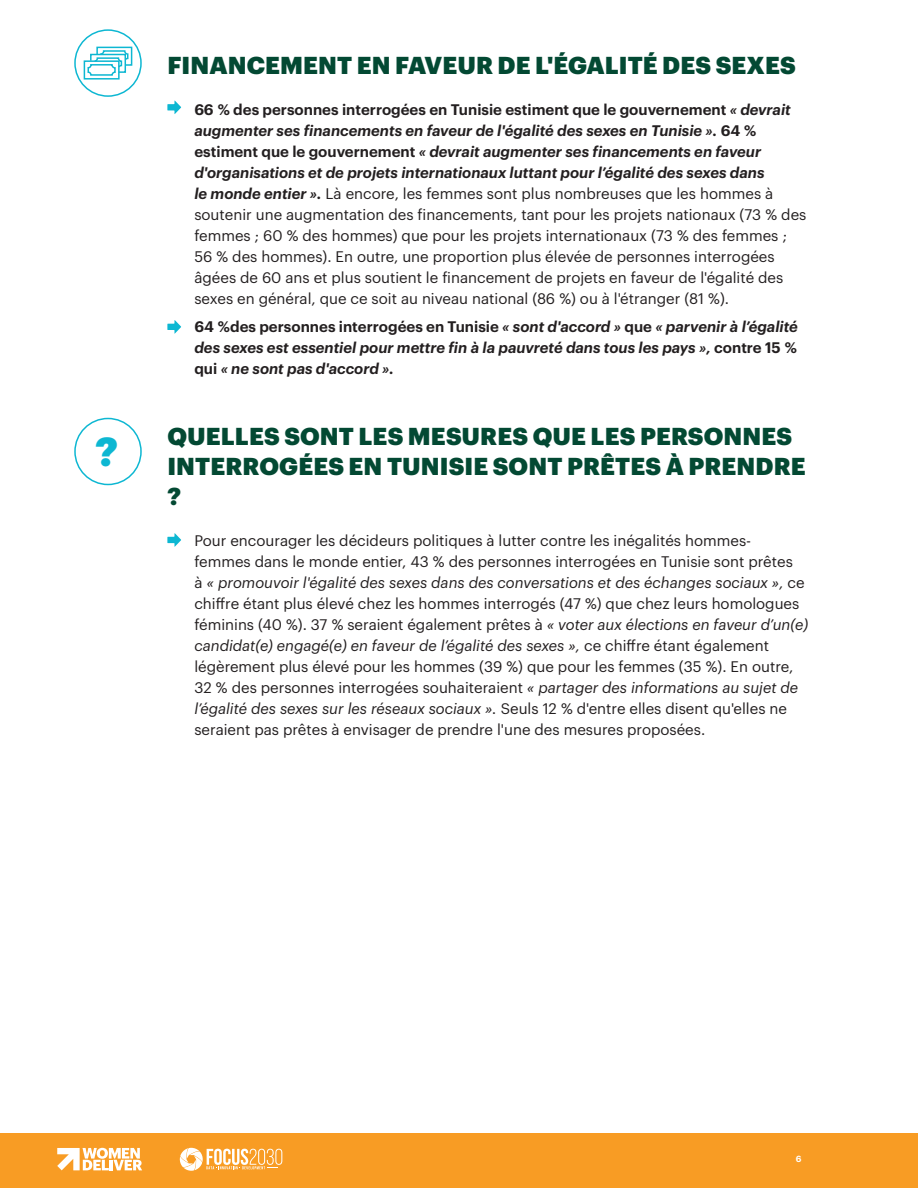
<style>
.page{position:relative;width:918px;height:1188px;background:#fff}
.page>*{position:absolute;margin:0;border:0;box-sizing:border-box;transform-origin:0 0}
.Data_Headers{font:900 39.75px "Graphik";color:#0db7d2}
.Subhead{font:900 24px/30px "Graphik";letter-spacing:.005em;color:#034933}
.Body{font:15px/21px "Graphik";color:#231f20}
.Body-2{font:italic 600 15px/21px "Graphik";color:#231f20;text-align:justify}
.Body-3{font:600 8.7px "Graphik";color:#fff}
.s1{font-weight:600}
.s2{font-weight:600;font-style:italic}
.s3{font-style:normal}
.s4{font-style:italic}
</style>
<div class="page">
<div style="left:0;top:1133px;width:918px;height:55px;background:#f89c24"></div>
<svg style="left:179px;top:1148px;width:103px;height:23px"></svg>
<svg style="left:57px;top:1148px;width:85px;height:22px"></svg>
<svg style="left:167px;top:320px;width:14px;height:14px"></svg>
<svg style="left:167px;top:533px;width:14px;height:14px"></svg>
<svg style="left:167px;top:100px;width:14px;height:14px"></svg>
<div style="left:74px;top:29px;width:68px;height:68px;border:2px solid #0db7d2;border-radius:50%"></div>
<svg style="left:83px;top:46px;width:50px;height:34px"></svg>
<div style="left:74px;top:418px;width:68px;height:67px;border:2px solid #0db7d2;border-radius:50%"></div>
<p class="Data_Headers" style="left:96px;top:421px;width:24px">?</p>
<p class="Subhead" style="left:167px;top:48px;width:630px">FINANCEMENT EN FAVEUR DE L'ÉGALITÉ DES SEXES</p>
<p class="Body" style="left:194px;top:98px;width:614px"><span class="s1">66 % des personnes interrogées en Tunisie estiment que le gouvernement</span> <span class="s2">« devrait augmenter ses financements en faveur de l'égalité des sexes en Tunisie ».</span> <span class="s1">64 % estiment que le gouvernement</span> <span class="s2">« devrait augmenter ses financements en faveur d'organisations et de projets internationaux luttant pour l’égalité des sexes dans<br>le monde entier ».</span> Là encore, les femmes sont plus nombreuses que les hommes à soutenir une augmentation des financements, tant pour les projets nationaux (73 % des femmes ; 60 % des hommes) que pour les projets internationaux (73 % des femmes ; 56 % des hommes). En outre, une proportion plus élevée de personnes interrogées âgées de 60 ans et plus soutient le financement de projets en faveur de l'égalité des sexes en général, que ce soit au niveau national (86 %) ou à l'étranger (81 %).</p>
<p class="Body-2" style="left:194px;top:315px;width:605px"><span class="s3">64 %des personnes interrogées en Tunisie</span> « sont d'accord » <span class="s3">que</span> « parvenir à l’égalité des sexes est essentiel pour mettre fin à la pauvreté dans tous les pays », <span class="s3">contre 15 % qui</span> « ne sont pas d'accord ».</p>
<p class="Subhead" style="left:167px;top:419px;width:640px">QUELLES SONT LES MESURES QUE LES PERSONNES<br>INTERROGÉES EN TUNISIE SONT PRÊTES À PRENDRE ?</p>
<p class="Body" style="left:194px;top:529px;width:615px">Pour encourager les décideurs politiques à lutter contre les inégalités hommes&shy;femmes dans le monde entier, 43 % des personnes interrogées en Tunisie sont prêtes<br>à <span class="s4">« promouvoir l'égalité des sexes dans des conversations et des échanges sociaux »,</span> ce chiffre étant plus élevé chez les hommes interrogés (47 %) que chez leurs homologues féminins (40 %). 37 % seraient également prêtes à <span class="s4">« voter aux élections en faveur d’un(e) candidat(e) engagé(e) en faveur de l’égalité des sexes »,</span> ce chiffre étant également légèrement plus élevé pour les hommes (39 %) que pour les femmes (35 %). En outre, 32 % des personnes interrogées souhaiteraient <span class="s4">« partager des informations au sujet de l’égalité des sexes sur les réseaux sociaux ».</span> Seuls 12 % d'entre elles disent qu'elles ne seraient pas prêtes à envisager de prendre l'une des mesures proposées.</p>
<p class="Body-3" style="left:796px;top:1152px;width:7px">6</p>
</div>
